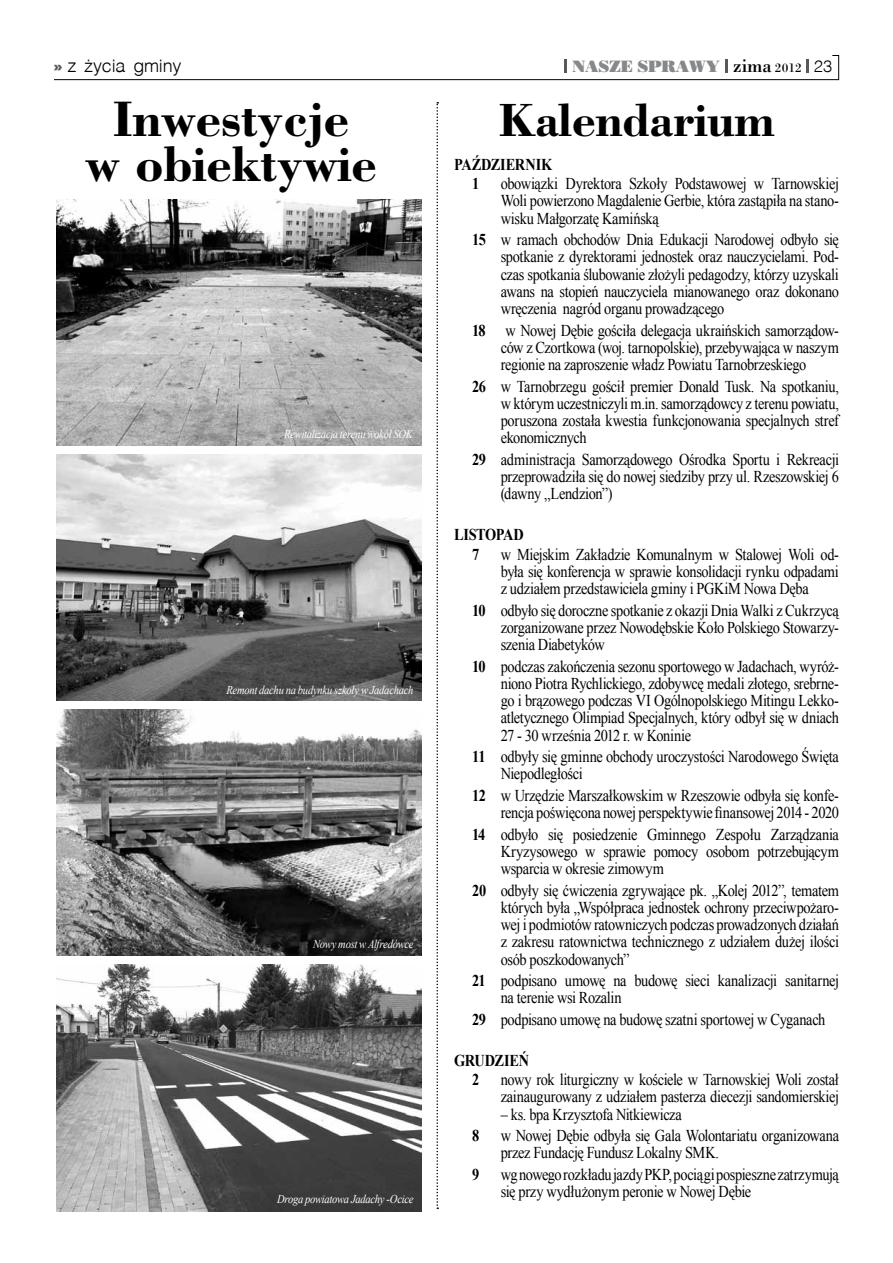
<style>
.page{position:relative;width:893px;height:1263px;background:#fff}
.page>*{position:absolute;margin:0;border:0;box-sizing:border-box;transform-origin:0 0}
.t1{font:700 46.5px "Bodoni PL";letter-spacing:-.01em;color:#000}
.t2{font:700 43.5px "Bodoni PL";letter-spacing:-.01em;color:#000}
.t3{font:300 18px "Switzerland";letter-spacing:-.01em;color:#000}
.t4{font:16.5px/17.2px "Times New Roman";letter-spacing:-.025em;color:#000;text-align:justify;scale:.87 1}
.t5{font:700 16.5px/19.4px "Times New Roman";letter-spacing:-.02em;color:#000;scale:.87 1}
.t6{font:16.5px "Bodnoff";letter-spacing:-.02em;color:#87888a}
.t7{font:italic 12px "Times New Roman";letter-spacing:-.025em;color:#fff;scale:.88 1}
.s1{font-family:"Switzerland Inserat";font-weight:400;font-size:19.5px;color:#58585a}
.s2{font-family:"Bodoni PL";font-size:18px;color:#000}
.s3{font-family:"Bodoni PL";font-size:12px;color:#000}
.s4{font-family:"Switzerland";font-weight:300;color:#000}
.s5{font-weight:700}
</style>
<div class="page">
<svg style="left:54px;top:55px;width:785px;height:25px"></svg>
<svg style="left:436px;top:102px;width:2px;height:1107px"></svg>
<img style="left:57px;top:454px;width:365px;height:247px">
<img style="left:57px;top:199px;width:365px;height:247px">
<img style="left:57px;top:709px;width:365px;height:247px">
<img style="left:57px;top:964px;width:365px;height:247px">
<p class="t3" style="left:53px;top:55px;width:130px"><span class="s1">»</span> z życia gminy</p>
<p class="t6" style="left:572px;top:57px;width:261px">NASZE SPRAWY <span class="s2">zima</span> <span class="s3">2012</span> <span class="s4">23</span></p>
<h1 class="t1" style="left:113px;top:86px;width:238px">Inwestycje</h1>
<h2 class="t2" style="left:498px;top:89px;width:278px">Kalendarium</h2>
<h1 class="t1" style="left:85px;top:131px;width:293px">w obiektywie</h1>
<p class="t5" style="left:472px;top:154px;width:94px;text-indent:-18px">PAŹDZIERNIK<br>1</p>
<p class="t4" style="left:501px;top:175px;width:390px">obowiązki Dyrektora Szkoły Podstawowej w Tarnowskiej Woli powierzono Magdalenie Gerbie, która zastąpiła na stano&shy;wisku Małgorzatę Kamińską</p>
<p class="t4" style="left:501px;top:231px;width:390px;text-indent:-28px"><span class="s5">15</span> w ramach obchodów Dnia Edukacji Narodowej odbyło się spotkanie z dyrektorami jednostek oraz nauczycielami. Pod&shy;czas spotkania ślubowanie złożyli pedagodzy, którzy uzyskali awans na stopień nauczyciela mianowanego oraz dokonano wręczenia nagród organu prowadzącego</p>
<p class="t4" style="left:501px;top:321px;width:390px;text-indent:-29px"><span class="s5">18</span> w Nowej Dębie gościła delegacja ukraińskich samorządow&shy;ców z Czortkowa (woj. tarnopolskie), przebywająca w naszym regionie na zaproszenie władz Powiatu Tarnobrzeskiego</p>
<p class="t4" style="left:501px;top:377px;width:390px;text-indent:-29px"><span class="s5">26</span> w Tarnobrzegu gościł premier Donald Tusk. Na spotkaniu, w którym uczestniczyli m.in. samorządowcy z terenu powiatu, poruszona została kwestia funkcjonowania specjalnych stref ekonomicznych</p>
<p class="t4" style="left:501px;top:450px;width:390px;text-indent:-28px"><span class="s5">29</span> administracja Samorządowego Ośrodka Sportu i Rekreacji przeprowadziła się do nowej siedziby przy ul. Rzeszowskiej 6 (dawny „Lendzion”)</p>
<p class="t5" style="left:472px;top:525px;width:61px;text-indent:-18px">LISTOPAD<br>7</p>
<p class="t7" style="left:284px;top:426px;width:148px">Rewitalizacja terenu wokół SOK</p>
<p class="t4" style="left:501px;top:545px;width:390px">w Miejskim Zakładzie Komunalnym w Stalowej Woli od&shy;była się konferencja w sprawie konsolidacji rynku odpadami z udziałem przedstawiciela gminy i PGKiM Nowa Dęba</p>
<p class="t4" style="left:501px;top:601px;width:390px;text-indent:-28px"><span class="s5">10</span> odbyło się doroczne spotkanie z okazji Dnia Walki z Cukrzycą zorganizowane przez Nowodębskie Koło Polskiego Stowarzy&shy;szenia Diabetyków</p>
<p class="t4" style="left:501px;top:657px;width:390px;text-indent:-28px"><span class="s5">10</span> podczas zakończenia sezonu sportowego w Jadachach, wyróż&shy;niono Piotra Rychlickiego, zdobywcę medali złotego, srebrne&shy;go i brązowego podczas VI Ogólnopolskiego Mitingu Lekko&shy;atletycznego Olimpiad Specjalnych, który odbył się w dniach 27 - 30 września 2012 r. w Koninie</p>
<p class="t4" style="left:501px;top:748px;width:390px;text-indent:-28px"><span class="s5">11</span> odbyły się gminne obchody uroczystości Narodowego Święta<br>Niepodległości</p>
<p class="t4" style="left:472px;top:786px;width:423px;text-align:right"><span class="s5">12</span> w Urzędzie Marszałkowskim w Rzeszowie odbyła się konfe&shy;rencja poświęcona nowej perspektywie finansowej 2014 - 2020</p>
<p class="t4" style="left:501px;top:825px;width:390px;text-indent:-29px"><span class="s5">14</span> odbyło się posiedzenie Gminnego Zespołu Zarządzania Kryzysowego w sprawie pomocy osobom potrzebującym wsparcia w okresie zimowym</p>
<p class="t4" style="left:501px;top:881px;width:390px;text-indent:-28px"><span class="s5">20</span> odbyły się ćwiczenia zgrywające pk. „Kolej 2012”, tematem których była „Współpraca jednostek ochrony przeciwpożaro&shy;wej i podmiotów ratowniczych podczas prowadzonych działań z zakresu ratownictwa technicznego z udziałem dużej ilości osób poszkodowanych”</p>
<p class="t4" style="left:501px;top:972px;width:390px;text-indent:-28px"><span class="s5">21</span> podpisano umowę na budowę sieci kanalizacji sanitarnej na terenie wsi Rozalin</p>
<p class="t4" style="left:472px;top:1010px;width:407px"><span class="s5">29</span> podpisano umowę na budowę szatni sportowej w Cyganach</p>
<p class="t5" style="left:472px;top:1050px;width:67px;text-indent:-18px">GRUDZIEŃ<br>2</p>
<p class="t7" style="left:227px;top:681px;width:214px">Remont dachu na budynku szkoły w Jadachach</p>
<p class="t7" style="left:313px;top:936px;width:115px">Nowy most w Alfredówce</p>
<p class="t4" style="left:501px;top:1071px;width:390px">nowy rok liturgiczny w kościele w Tarnowskiej Woli został zainaugurowany z udziałem pasterza diecezji sandomierskiej</p>
<p class="t4" style="left:501px;top:1105px;width:210px">– ks. bpa Krzysztofa Nitkiewicza</p>
<p class="t7" style="left:277px;top:1191px;width:157px">Droga powiatowa Jadachy -Ocice</p>
<p class="t5" style="left:472px;top:1125px;width:10px">8</p>
<p class="t4" style="left:501px;top:1127px;width:390px">w Nowej Dębie odbyła się Gala Wolontariatu organizowana przez Fundację Fundusz Lokalny SMK.</p>
<p class="t5" style="left:472px;top:1164px;width:10px">9</p>
<p class="t4" style="left:501px;top:1165px;width:390px">wg nowego rozkładu jazdy PKP, pociągi pospieszne zatrzymują się przy wydłużonym peronie w Nowej Dębie</p>
</div>
